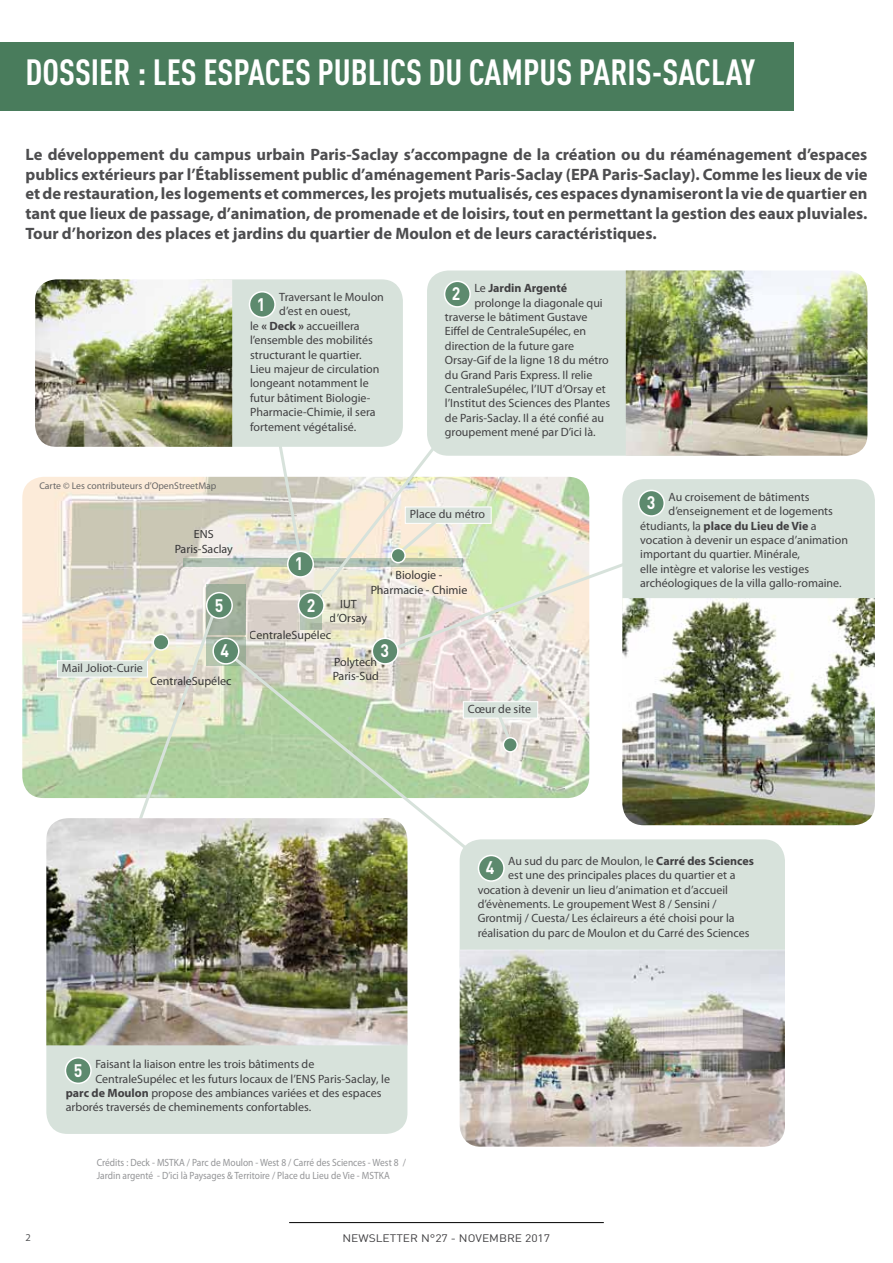
<style>
.page{position:relative;width:893px;height:1263px;background:#fff}
.page>*{position:absolute;margin:0;border:0;box-sizing:border-box;transform-origin:0 0}
.t1{font:700 condensed 36px "DINOT";color:#fff}
.t2{font:700 18px "DINOT";color:#fff;scale:.88 1}
.t3{font:700 16.5px/19.8px "Myriad Pro";color:#4d4d4f;text-align:justify}
.t4{font:12px "Myriad Pro";color:#414042}
.t5{font:12px/14.4px "Myriad Pro";color:#222223;text-align:center}
.t6{font:700 12px "Myriad Pro";color:#414042}
.t7{font:10.8px "DINOT";color:#414042;scale:1.11 1}
.t8{font:10.5px/12.6px "Myriad Pro";color:#797a7d;scale:.9 1}
.t9{font:10.5px "Myriad Pro";color:#58595b}
.t10{font:9.75px "Myriad Pro";color:#58595b}
.s1{font-weight:700}
.s2{font-weight:400}
</style>
<div class="page">
<hr style="left:289px;top:1222px;width:315px;height:1px;background:#000">
<div style="left:460px;top:839px;width:325px;height:149px;background:#d7e2db;border-radius:21px"></div>
<div style="left:0;top:42px;width:793px;height:69px;background:#497c5c"></div>
<img style="left:22px;top:477px;width:567px;height:321px">
<div style="left:206px;top:584px;width:40px;height:51px;background:#9eae9a"></div>
<svg style="left:218px;top:637px;width:28px;height:29px"></svg>
<svg style="left:223px;top:648px;width:277px;height:229px"></svg>
<div style="left:207px;top:593px;width:25px;height:25px;background:#5d8a6e;border-radius:50%"></div>
<div style="left:206px;top:592px;width:27px;height:27px;border:2px solid #fff;border-radius:50%"></div>
<div style="left:46px;top:1008px;width:361px;height:126px;background:#d7e2db;border-radius:21px"></div>
<div style="left:65px;top:1058px;width:26px;height:25px;background:#5d8a6e;border-radius:50%"></div>
<div style="left:65px;top:1057px;width:27px;height:27px;border:2px solid #fff;border-radius:50%"></div>
<div style="left:478px;top:855px;width:26px;height:26px;background:#5d8a6e;border-radius:50%"></div>
<div style="left:478px;top:855px;width:27px;height:27px;border:2px solid #fff;border-radius:50%"></div>
<div style="left:213px;top:638px;width:26px;height:26px;background:#5d8a6e;border-radius:50%"></div>
<div style="left:212px;top:637px;width:27px;height:28px;border:2px solid #fff;border-radius:50%"></div>
<img style="left:46px;top:818px;width:361px;height:227px">
<div style="left:622px;top:479px;width:253px;height:151px;background:#d7e2db;border-radius:21px"></div>
<img style="left:622px;top:598px;width:253px;height:227px">
<svg style="left:183px;top:558px;width:78px;height:9px"></svg>
<div style="left:177px;top:279px;width:226px;height:168px;background:#d7e2db;border-radius:21px"></div>
<div style="left:249px;top:292px;width:26px;height:25px;background:#5d8a6e;border-radius:50%"></div>
<div style="left:249px;top:291px;width:27px;height:27px;border:2px solid #fff;border-radius:50%"></div>
<img style="left:35px;top:279px;width:197px;height:168px">
<div style="left:427px;top:270px;width:296px;height:186px;background:#d7e2db;border-radius:21px"></div>
<div style="left:445px;top:281px;width:25px;height:26px;background:#5d8a6e;border-radius:50%"></div>
<div style="left:444px;top:281px;width:27px;height:27px;border:2px solid #fff;border-radius:50%"></div>
<img style="left:626px;top:270px;width:241px;height:186px">
<img style="left:460px;top:950px;width:325px;height:197px">
<svg style="left:261px;top:354px;width:452px;height:299px"></svg>
<div style="left:391px;top:548px;width:14px;height:15px;background:#5d8a6e;border-radius:50%"></div>
<div style="left:390px;top:548px;width:16px;height:15px;border:2px solid #fff;border-radius:50%"></div>
<div style="left:57px;top:660px;width:91px;height:17px;background:#d7e2db;border:1px solid #fff"></div>
<svg style="left:121px;top:606px;width:97px;height:261px;background:#d3dac4"></svg>
<div style="left:153px;top:634px;width:16px;height:16px;background:#5d8a6e;border-radius:50%"></div>
<div style="left:153px;top:634px;width:17px;height:17px;border:2px solid #fff;border-radius:50%"></div>
<div style="left:463px;top:701px;width:75px;height:17px;background:#d7e2db;border:1px solid #fff"></div>
<svg style="left:496px;top:716px;width:18px;height:31px"></svg>
<div style="left:503px;top:738px;width:14px;height:14px;background:#5d8a6e;border-radius:50%"></div>
<div style="left:503px;top:737px;width:15px;height:16px;border:2px solid #fff;border-radius:50%"></div>
<h1 class="t1" style="left:26px;top:51px;width:731px">DOSSIER : LES ESPACES PUBLICS DU CAMPUS PARIS-SACLAY</h1>
<p class="t3" style="left:26px;top:144px;width:843px">Le développement du campus urbain Paris-Saclay s’accompagne de la création ou du réaménagement d’espaces publics extérieurs par l’Établissement public d’aménagement Paris-Saclay (EPA Paris-Saclay). Comme les lieux de vie et de restauration, les logements et commerces, les projets mutualisés, ces espaces dynamiseront la vie de quartier en tant que lieux de passage, d’animation, de promenade et de loisirs, tout en permettant la gestion des eaux pluviales.<br>Tour d’horizon des places et jardins du quartier de Moulon et de leurs caractéristiques.</p>
<p class="t4" style="left:279px;top:290px;width:106px">Traversant le Moulon</p>
<p class="t4" style="left:279px;top:304px;width:73px">d’est en ouest,</p>
<p class="t4" style="left:250px;top:318px;width:111px">le <span class="s1">« Deck »</span> accueillera</p>
<p class="t4" style="left:250px;top:333px;width:124px">l’ensemble des mobilités</p>
<p class="t4" style="left:250px;top:347px;width:113px">structurant le quartier.</p>
<p class="t4" style="left:250px;top:362px;width:131px">Lieu majeur de circulation</p>
<p class="t4" style="left:250px;top:376px;width:120px">longeant notamment le</p>
<p class="t4" style="left:250px;top:390px;width:122px">futur bâtiment Biologie-</p>
<p class="t4" style="left:250px;top:405px;width:127px">Pharmacie-Chimie, il sera</p>
<p class="t4" style="left:250px;top:419px;width:108px">fortement végétalisé.</p>
<h2 class="t2" style="left:257px;top:292px;width:11px">1</h2>
<p class="t6" style="left:474px;top:280px;width:94px"><span class="s2">Le</span> Jardin Argenté</p>
<p class="t4" style="left:474px;top:295px;width:130px">prolonge la diagonale qui</p>
<p class="t4" style="left:445px;top:310px;width:144px">traverse le bâtiment Gustave</p>
<p class="t4" style="left:445px;top:324px;width:143px">Eiffel de CentraleSupélec, en</p>
<p class="t4" style="left:445px;top:338px;width:131px">direction de la future gare</p>
<p class="t4" style="left:445px;top:353px;width:165px">Orsay-Gif de la ligne 18 du métro</p>
<p class="t4" style="left:445px;top:367px;width:149px">du Grand Paris Express. Il relie</p>
<p class="t4" style="left:445px;top:382px;width:162px">CentraleSupélec, l’IUT d’Orsay et</p>
<p class="t4" style="left:445px;top:396px;width:167px">l’Institut des Sciences des Plantes</p>
<p class="t4" style="left:445px;top:410px;width:161px">de Paris-Saclay. Il a été confié au</p>
<p class="t4" style="left:445px;top:425px;width:152px">groupement mené par D’ici là.</p>
<h2 class="t2" style="left:452px;top:282px;width:11px">2</h2>
<p class="t10" style="left:39px;top:480px;width:179px">Carte © Les contributeurs d’OpenStreetMap</p>
<p class="t5" style="left:175px;top:527px;width:60px">ENS<br>Paris-Saclay</p>
<h2 class="t2" style="left:215px;top:593px;width:11px">5</h2>
<p class="t4" style="left:62px;top:661px;width:82px">Mail Joliot-Curie</p>
<h2 class="t2" style="left:220px;top:639px;width:11px">4</h2>
<p class="t5" style="left:150px;top:674px;width:83px">CentraleSupélec</p>
<h2 class="t2" style="left:295px;top:552px;width:11px">1</h2>
<p class="t4" style="left:410px;top:507px;width:77px">Place du métro</p>
<p class="t5" style="left:371px;top:568px;width:98px">Biologie -<br>Pharmacie - Chimie</p>
<h2 class="t2" style="left:307px;top:593px;width:11px">2</h2>
<p class="t5" style="left:330px;top:596px;width:39px">IUT d’Orsay</p>
<p class="t5" style="left:250px;top:628px;width:83px">CentraleSupélec</p>
<h2 class="t2" style="left:381px;top:639px;width:11px">3</h2>
<p class="t5" style="left:332px;top:654px;width:48px;text-align:left">Polytech<br>Paris-Sud</p>
<p class="t4" style="left:468px;top:702px;width:65px">Cœur de site</p>
<p class="t4" style="left:668px;top:489px;width:142px">Au croisement de bâtiments</p>
<p class="t4" style="left:668px;top:504px;width:166px">d’enseignement et de logements</p>
<p class="t6" style="left:640px;top:518px;width:178px"><span class="s2">étudiants, la</span> place du Lieu de Vie <span class="s2">a</span></p>
<p class="t4" style="left:640px;top:533px;width:209px">vocation à devenir un espace d’animation</p>
<p class="t4" style="left:640px;top:547px;width:161px">important du quartier. Minérale,</p>
<p class="t4" style="left:640px;top:561px;width:170px">elle intègre et valorise les vestiges</p>
<p class="t4" style="left:640px;top:576px;width:203px">archéologiques de la villa gallo-romaine.</p>
<h2 class="t2" style="left:647px;top:491px;width:11px">3</h2>
<p class="t4" style="left:508px;top:853px;width:247px">Au sud du parc de Moulon, le <span class="s1">Carré des Sciences</span></p>
<p class="t4" style="left:508px;top:868px;width:229px">est une des principales places du quartier et a</p>
<p class="t4" style="left:478px;top:882px;width:252px">vocation à devenir un lieu d’animation et d’accueil</p>
<p class="t4" style="left:478px;top:896px;width:240px">d’évènements. Le groupement West 8 / Sensini /</p>
<p class="t4" style="left:478px;top:911px;width:258px">Grontmij / Cuesta/ Les éclaireurs a été choisi pour la</p>
<p class="t4" style="left:478px;top:925px;width:273px">réalisation du parc de Moulon et du Carré des Sciences</p>
<h2 class="t2" style="left:486px;top:856px;width:11px">4</h2>
<p class="t4" style="left:95px;top:1057px;width:221px">Faisant la liaison entre les trois bâtiments de</p>
<p class="t4" style="left:95px;top:1071px;width:296px">CentraleSupélec et les futurs locaux de l’ENS Paris-Saclay, le</p>
<p class="t4" style="left:66px;top:1085px;width:317px"><span class="s1">parc de Moulon</span> propose des ambiances variées et des espaces</p>
<p class="t4" style="left:66px;top:1100px;width:247px">arborés traversés de cheminements confortables.</p>
<h2 class="t2" style="left:74px;top:1058px;width:11px">5</h2>
<p class="t8" style="left:97px;top:1156px;width:345px">Crédits : Deck - MSTKA / Parc de Moulon - West 8 / Carré des Sciences - West 8 /<br>Jardin argenté - D’ici là Paysages &amp; Territoire / Place du Lieu de Vie - MSTKA</p>
<p class="t9" style="left:26px;top:1231px;width:7px">2</p>
<p class="t7" style="left:342px;top:1232px;width:189px">NEWSLETTER N°27 - NOVEMBRE 2017</p>
</div>
